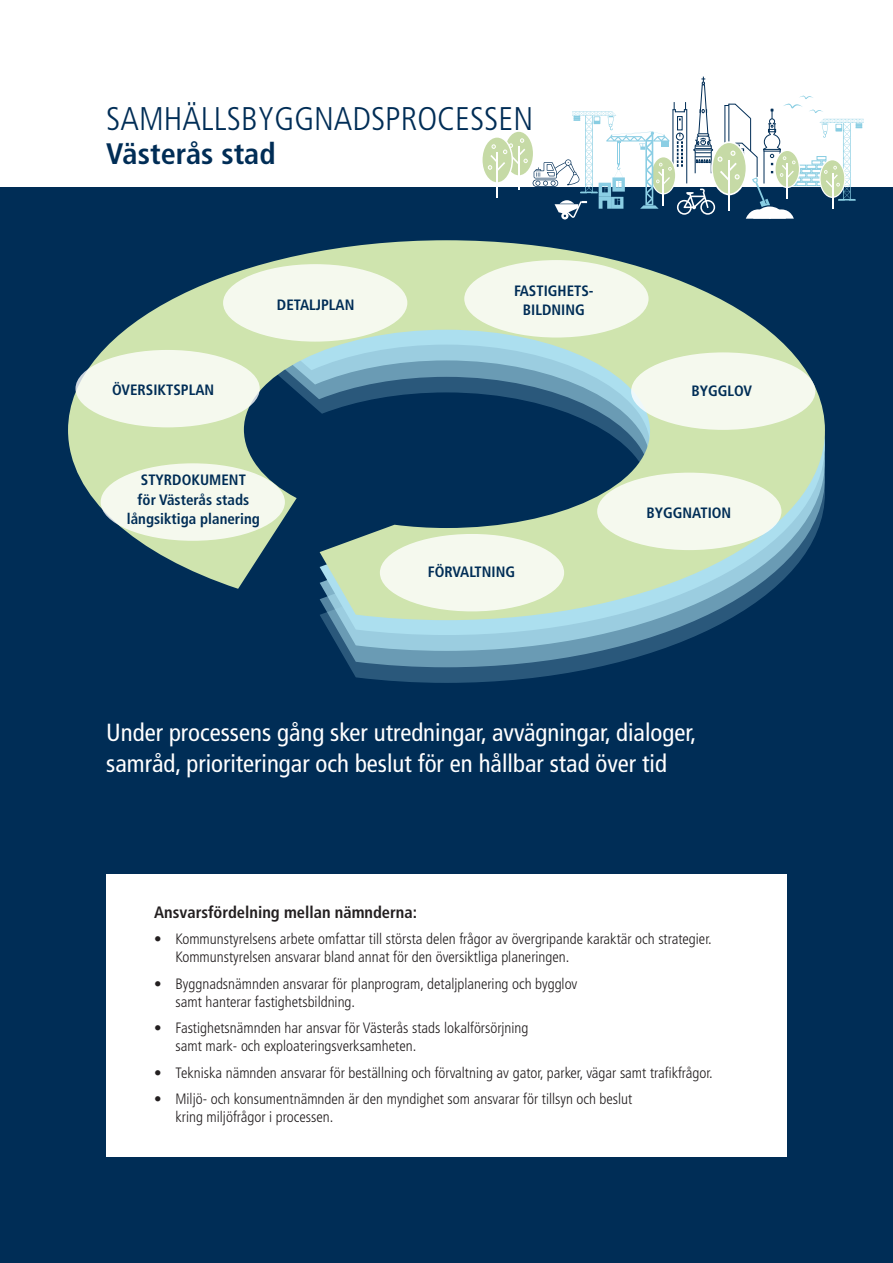
<style>
.page{position:relative;width:893px;height:1263px;background:#fff}
.page>*{position:absolute;margin:0;border:0;box-sizing:border-box;transform-origin:0 0}
.t1{font:300 condensed 32.7px "Frutiger LT Std";color:#002d56}
.t2{font:700 condensed 29.7px "Frutiger LT Std";color:#002d56}
.t3{font:condensed 24.75px/30px "Frutiger LT Std";color:#fff}
.t4{font:700 condensed 16.5px "Frutiger LT Std";color:#231f20}
.t5{font:300 condensed 15px/18px "Frutiger LT Std";color:#231f20}
.t6{font:700 condensed 15px/19.5px "Frutiger LT Std";color:#002d56;text-align:center}
</style>
<div class="page">
<div style="left:0;top:187px;width:893px;height:1076px;background:#002d56"></div>
<svg style="left:350px;top:667px;width:247px;height:16px;fill:#2a587b"></svg>
<svg style="left:341px;top:651px;width:315px;height:16px;fill:#6a9bb4"></svg>
<svg style="left:331px;top:635px;width:366px;height:16px"></svg>
<svg style="left:323px;top:620px;width:404px;height:15px"></svg>
<svg style="left:68px;top:240px;width:757px;height:380px"></svg>
<div style="left:101px;top:463px;width:184px;height:78px;background:#f5f9ee;border-radius:50%"></div>
<div style="left:75px;top:350px;width:185px;height:77px;background:#f5f9ee;border-radius:50%"></div>
<div style="left:223px;top:264px;width:184px;height:78px;background:#f5f9ee;border-radius:50%"></div>
<div style="left:464px;top:260px;width:184px;height:77px;background:#f5f9ee;border-radius:50%"></div>
<div style="left:631px;top:352px;width:184px;height:78px;background:#f5f9ee;border-radius:50%"></div>
<div style="left:597px;top:473px;width:184px;height:77px;background:#f5f9ee;border-radius:50%"></div>
<div style="left:380px;top:534px;width:184px;height:77px;background:#f5f9ee;border-radius:50%"></div>
<svg style="left:481px;top:136px;width:32px;height:48px"></svg>
<div style="left:483px;top:138px;width:29px;height:44px;background:#c6daa6;border-radius:50%"></div>
<svg style="left:488px;top:77px;width:376px;height:142px"></svg>
<div style="left:106px;top:874px;width:681px;height:283px;background:#fff"></div>
<h1 class="t1" style="left:106px;top:100px;width:428px">SAMHÄLLSBYGGNADSPROCESSEN</h1>
<h2 class="t2" style="left:106px;top:136px;width:171px">Västerås stad</h2>
<p class="t6" style="left:112px;top:380px;width:104px">ÖVERSIKTSPLAN</p>
<p class="t6" style="left:277px;top:295px;width:79px">DETALJPLAN</p>
<p class="t6" style="left:127px;top:470px;width:135px">STYRDOKUMENT<br>för Västerås stads långsiktiga planering</p>
<p class="t6" style="left:514px;top:281px;width:81px">FASTIGHETS-<br>BILDNING</p>
<p class="t6" style="left:428px;top:562px;width:89px">FÖRVALTNING</p>
<p class="t6" style="left:691px;top:381px;width:62px">BYGGLOV</p>
<p class="t6" style="left:646px;top:503px;width:87px">BYGGNATION</p>
<h3 class="t3" style="left:106px;top:718px;width:592px">Under processens gång sker utredningar, avvägningar, dialoger, samråd, prioriteringar och beslut för en hållbar stad över tid</h3>
<p class="t4" style="left:154px;top:902px;width:264px">Ansvarsfördelning mellan nämnderna:</p>
<p class="t5" style="left:175px;top:930px;width:538px;text-indent:-21px">• Kommunstyrelsens arbete omfattar till största delen frågor av övergripande karaktär och strategier.<br>Kommunstyrelsen ansvarar bland annat för den översiktliga planeringen.</p>
<p class="t5" style="left:175px;top:975px;width:404px;text-indent:-21px">• Byggnadsnämnden ansvarar för planprogram, detaljplanering och bygglov samt hanterar fastighetsbildning.</p>
<p class="t5" style="left:175px;top:1019px;width:355px;text-indent:-21px">• Fastighetsnämnden har ansvar för Västerås stads lokalförsörjning samt mark- och exploateringsverksamheten.</p>
<p class="t5" style="left:154px;top:1064px;width:560px">• Tekniska nämnden ansvarar för beställning och förvaltning av gator, parker, vägar samt trafikfrågor.</p>
<p class="t5" style="left:175px;top:1090px;width:458px;text-indent:-21px">• Miljö- och konsumentnämnden är den myndighet som ansvarar för tillsyn och beslut kring miljöfrågor i processen.</p>
</div>
